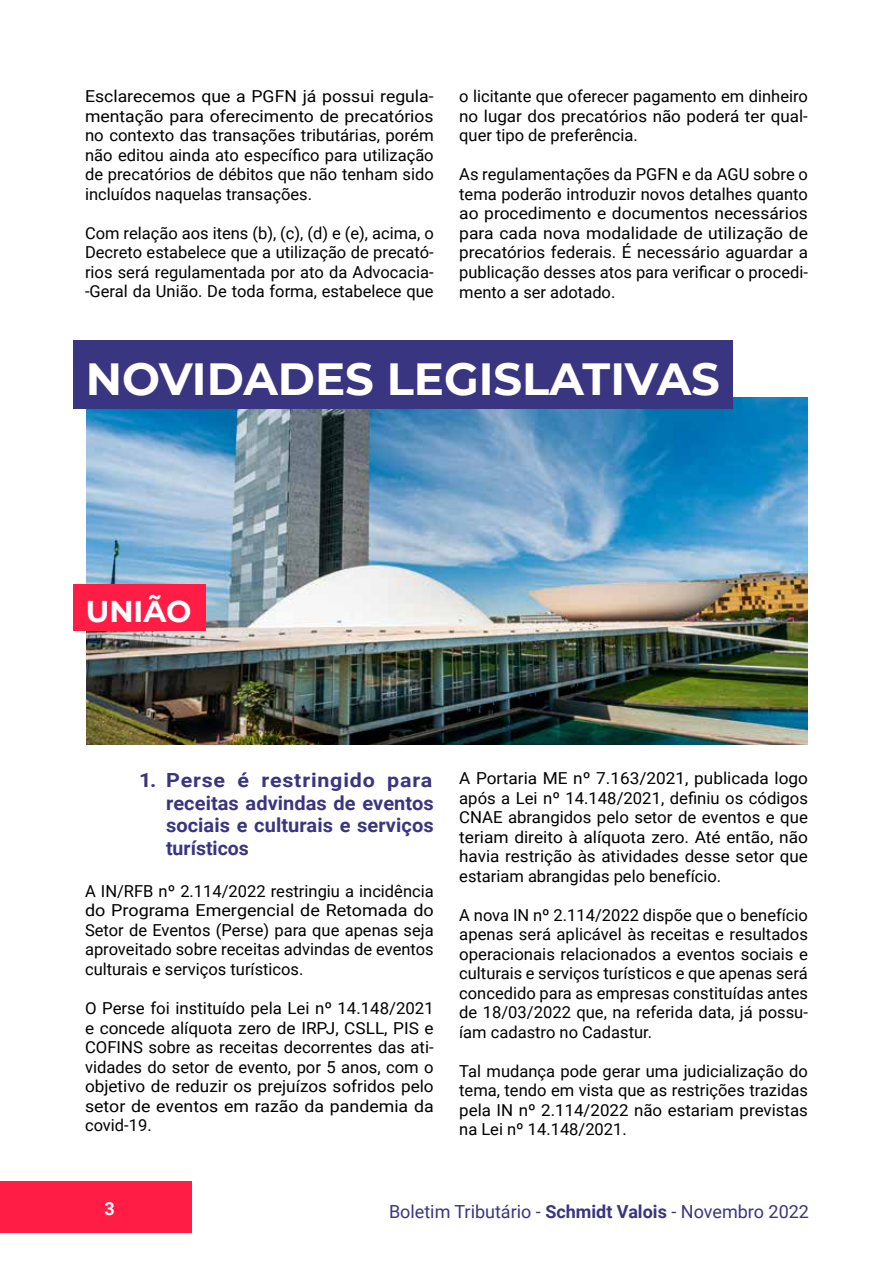
<style>
.page{position:relative;width:893px;height:1263px;background:#fff}
.page>*{position:absolute;margin:0;border:0;box-sizing:border-box;transform-origin:0 0}
.t1{font:700 45px "Montserrat";color:#fff}
.t2{font:700 30px "Montserrat";color:#fff}
.t3{font:700 19.5px/22.5px "Roboto";letter-spacing:.005em;color:#3a3580;text-align:justify;scale:1.1 1}
.t4{font:18px "Roboto";color:#3a3580}
.t5{font:700 18px "Roboto";color:#fff}
.t6{font:16.5px/19.5px "Roboto";color:#000;text-align:justify}
.t7{font:16.5px/19.5px "Roboto";color:#000;text-align:justify;scale:1.04 1}
.t8{font:16.5px/19.5px "Roboto";color:#000;text-align:justify;scale:1.07 1}
.s1{font-weight:700}
</style>
<div class="page">
<div style="left:0;top:1182px;width:191px;height:51px;background:#ff1d46"></div>
<img style="left:86px;top:398px;width:722px;height:347px">
<div style="left:74px;top:340px;width:659px;height:69px;background:#3a3580"></div>
<div style="left:74px;top:584px;width:132px;height:47px;background:#ff1d46"></div>
<p class="t8" style="left:85px;top:86px;width:327px">Esclarecemos que a PGFN já possui regula&shy;mentação para oferecimento de precatórios no contexto das transações tributárias, porém não editou ainda ato específico para utilização de precatórios de débitos que não tenham sido incluídos naquelas transações.</p>
<p class="t6" style="left:85px;top:223px;width:350px">Com relação aos itens (b), (c), (d) e (e), acima, o Decreto estabelece que a utilização de precató&shy;rios será regulamentada por ato da Advocacia--Geral da União. De toda forma, estabelece que</p>
<p class="t6" style="left:459px;top:86px;width:350px">o licitante que oferecer pagamento em dinheiro no lugar dos precatórios não poderá ter qual&shy;quer tipo de preferência.</p>
<p class="t6" style="left:459px;top:164px;width:350px">As regulamentações da PGFN e da AGU sobre o tema poderão introduzir novos detalhes quanto ao procedimento e documentos necessários para cada nova modalidade de utilização de precatórios federais. É necessário aguardar a publicação desses atos para verificar o procedi&shy;mento a ser adotado.</p>
<h1 class="t1" style="left:86px;top:346px;width:636px">NOVIDADES LEGISLATIVAS</h1>
<h2 class="t2" style="left:86px;top:590px;width:107px">UNIÃO</h2>
<p class="t3" style="left:166px;top:768px;width:245px;text-indent:-27px">1. Perse é restringido para receitas advindas de eventos sociais e culturais e serviços turísticos</p>
<p class="t6" style="left:85px;top:881px;width:350px">A IN/RFB nº 2.114/2022 restringiu a incidência do Programa Emergencial de Retomada do Setor de Eventos (Perse) para que apenas seja aproveitado sobre receitas advindas de eventos culturais e serviços turísticos.</p>
<p class="t6" style="left:85px;top:998px;width:350px">O Perse foi instituído pela Lei nº 14.148/2021 e concede alíquota zero de IRPJ, CSLL, PIS e COFINS sobre as receitas decorrentes das ati&shy;vidades do setor de evento, por 5 anos, com o objetivo de reduzir os prejuízos sofridos pelo setor de eventos em razão da pandemia da covid-19.</p>
<p class="t7" style="left:459px;top:768px;width:337px">A Portaria ME nº 7.163/2021, publicada logo após a Lei nº 14.148/2021, definiu os códigos CNAE abrangidos pelo setor de eventos e que teriam direito à alíquota zero. Até então, não havia restrição às atividades desse setor que estariam abrangidas pelo benefício.</p>
<p class="t6" style="left:459px;top:904px;width:350px">A nova IN nº 2.114/2022 dispõe que o benefício apenas será aplicável às receitas e resultados operacionais relacionados a eventos sociais e culturais e serviços turísticos e que apenas será concedido para as empresas constituídas antes de 18/03/2022 que, na referida data, já possu&shy;íam cadastro no Cadastur.</p>
<p class="t6" style="left:459px;top:1060px;width:350px">Tal mudança pode gerar uma judicialização do tema, tendo em vista que as restrições trazidas pela IN nº 2.114/2022 não estariam previstas na Lei nº 14.148/2021.</p>
<p class="t5" style="left:105px;top:1195px;width:12px">3</p>
<p class="t4" style="left:389px;top:1199px;width:421px">Boletim Tributário - <span class="s1">Schmidt Valois</span> - Novembro 2022</p>
</div>
